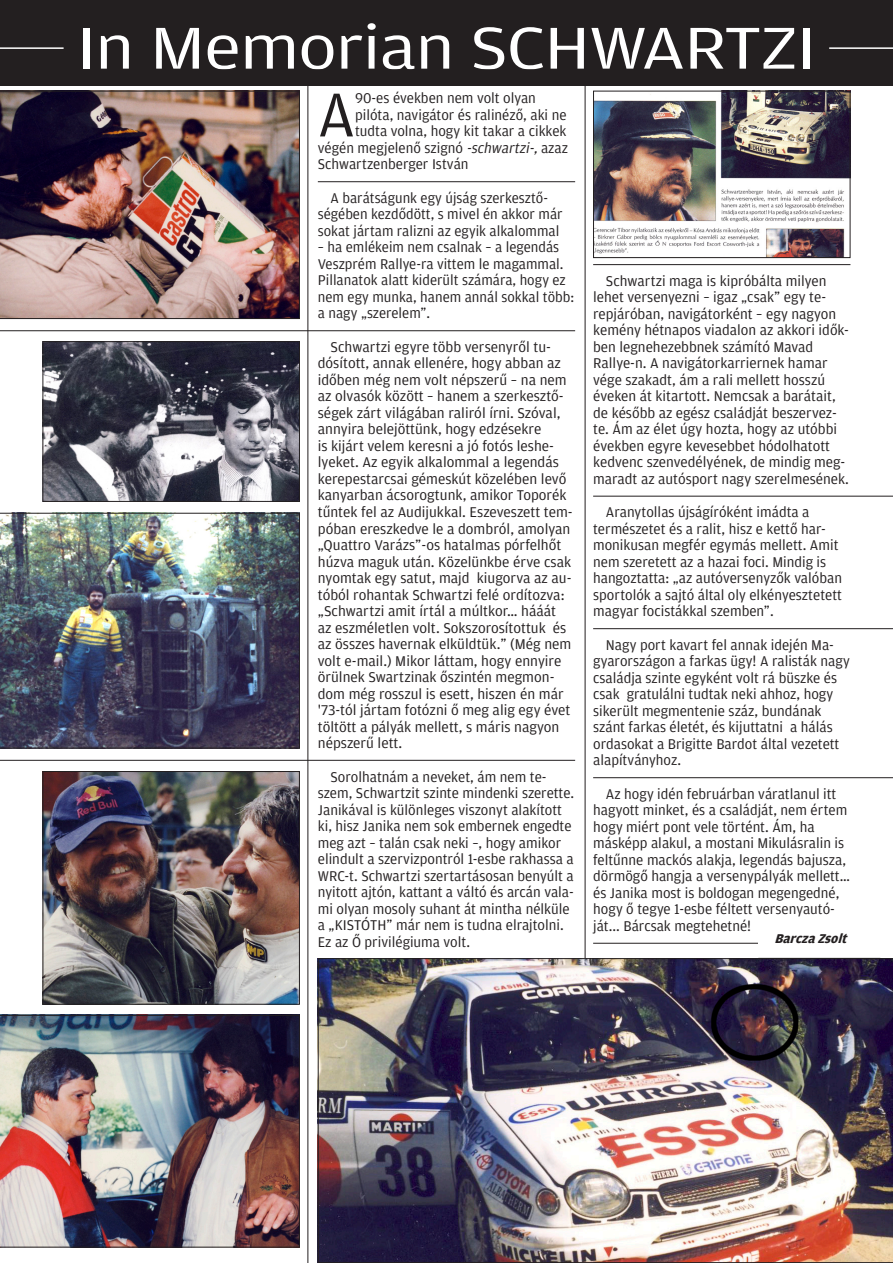
<style>
.page{position:relative;width:893px;height:1263px;background:#fff}
.page>*{position:absolute;margin:0;border:0;box-sizing:border-box;transform-origin:0 0}
._1{font:65.7px "Amplitude Reg";color:#231f20}
.t1{font:62.55px "Amplitude Reg";letter-spacing:-.02em;color:#fff;scale:1.24 1}
._1-2{font:15px/16.5px "Amplitude Reg";color:#231f20}
._2{font:15px/16.5px "Amplitude Reg";color:#231f20}
._1-3{font:italic 700 13.5px "Amplitude Reg";color:#231f20}
.s1{font-style:italic}
</style>
<div class="page">
<hr style="left:318px;top:181px;width:257px;height:1px;background:#231f20">
<hr style="left:0;top:330px;width:575px;height:1px;background:#231f20">
<hr style="left:0;top:760px;width:575px;height:1px;background:#231f20">
<img style="left:45px;top:773px;width:253px;height:230px">
<div style="left:43px;top:771px;width:257px;height:234px;border:1px solid #231f20"></div>
<img style="left:0;top:513px;width:300px;height:235px">
<img style="left:45px;top:343px;width:253px;height:157px">
<div style="left:43px;top:341px;width:257px;height:161px;border:1px solid #231f20"></div>
<img style="left:595px;top:93px;width:253px;height:163px">
<div style="left:593px;top:91px;width:257px;height:167px;border:1px solid #231f20"></div>
<img style="left:0;top:1015px;width:300px;height:232px">
<img style="left:0;top:91px;width:300px;height:228px">
<hr style="left:593px;top:264px;width:257px;height:1px;background:#231f20">
<hr style="left:593px;top:496px;width:300px;height:1px;background:#231f20">
<hr style="left:593px;top:628px;width:300px;height:1px;background:#231f20">
<hr style="left:593px;top:777px;width:300px;height:1px;background:#231f20">
<hr style="left:593px;top:943px;width:257px;height:1px;background:#231f20">
<hr style="left:307px;top:0;width:1px;height:1263px;background:#231f20">
<hr style="left:585px;top:0;width:1px;height:1263px;background:#231f20">
<img style="left:318px;top:958px;width:575px;height:305px">
<div style="left:0;top:0;width:893px;height:86px;background:#231f20"></div>
<div style="left:0;top:5px;width:893px;height:65px;background:#231f20"></div>
<div style="left:0;top:5px;width:893px;height:66px;border:2px solid #231f20"></div>
<div style="left:758px;top:932px;width:122px;height:24px;background:#fff"></div>
<hr style="left:758px;top:958px;width:122px;height:1px;background:#231f20">
<hr style="left:0;top:47px;width:64px;height:2px;background:#fff">
<hr style="left:829px;top:47px;width:64px;height:2px;background:#fff">
<p class="t1" style="left:76px;top:9px;width:599px">In Memorian SCHWARTZI</p>
<p class="_1" style="left:318px;top:74px;width:39px">A</p>
<p class="_1-2" style="left:355px;top:90px;width:182px">90-es években nem volt olyan</p>
<p class="_1-2" style="left:355px;top:106px;width:213px">pilóta, navigátor és ralinéző, aki ne</p>
<p class="_1-2" style="left:355px;top:123px;width:213px">tudta volna, hogy kit takar a cikkek</p>
<p class="_1-2" style="left:318px;top:139px;width:252px">végén megjelenő szignó <span class="s1">-schwartzi-,</span>azaz</p>
<p class="_1-2" style="left:318px;top:156px;width:152px">Schwartzenberger István</p>
<p class="_2" style="left:318px;top:189px;width:246px;text-align:center">A barátságunk egy újság szerkesztő&shy;ségében kezdődött, s mivel én akkor már sokat jártam ralizni az egyik alkalommal</p>
<p class="_2" style="left:318px;top:239px;width:258px">– ha emlékeim nem csalnak – a legendás Veszprém Rallye-ra vittem le magammal.<br>Pillanatok alatt kiderült számára, hogy ez nem egy munka, hanem annál sokkal több: a nagy „szerelem”.</p>
<p class="_2" style="left:318px;top:338px;width:256px;text-indent:13px">Schwartzi egyre több versenyről tu&shy;dósított, annak ellenére, hogy abban az időben még nem volt népszerű – na nem az olvasók között – hanem a szerkesztő&shy;ségek zárt világában raliról írni. Szóval, annyira belejöttünk, hogy edzésekre<br>is kijárt velem keresni a jó fotós leshe&shy;lyeket. Az egyik alkalommal a legendás kerepestarcsai gémeskút közelében levő kanyarban ácsorogtunk, amikor Toporék tűntek fel az Audijukkal. Eszeveszett tem&shy;póban ereszkedve le a dombról, amolyan „Quattro Varázs”-os hatalmas pórfelhőt húzva maguk után. Közelünkbe érve csak nyomtak egy satut, majd kiugorva az au&shy;tóból rohantak Schwartzi felé ordítozva: „Schwartzi amit írtál a múltkor… hááát az eszméletlen volt. Sokszorosítottuk és az összes havernak elküldtük.” (Még nem volt e-mail.) Mikor láttam, hogy ennyire örülnek Swartzinak őszintén megmon&shy;dom még rosszul is esett, hiszen én már '73-tól jártam fotózni ő meg alig egy évet töltött a pályák mellett, s máris nagyon népszerű lett.</p>
<p class="_1-2" style="left:318px;top:768px;width:258px;text-indent:13px">Sorolhatnám a neveket, ám nem te&shy;szem, Schwartzit szinte mindenki szerette.<br>Janikával is különleges viszonyt alakított ki, hisz Janika nem sok embernek engedte meg azt – talán csak neki –, hogy amikor elindult a szervizpontról 1-esbe rakhassa a WRC-t. Schwartzi szertartásosan benyúlt a nyitott ajtón, kattant a váltó és arcán vala&shy;mi olyan mosoly suhant át mintha nélküle a „KISTÓTH” már nem is tudna elrajtolni.<br>Ez az Ő privilégiuma volt.</p>
<p class="_1-2" style="left:593px;top:272px;width:257px;text-indent:13px">Schwartzi maga is kipróbálta milyen lehet versenyezni – igaz „csak” egy te&shy;repjáróban, navigátorként – egy nagyon kemény hétnapos viadalon az akkori idők&shy;ben legnehezebbnek számító Mavad Rallye-n. A navigátorkarriernek hamar vége szakadt, ám a rali mellett hosszú éveken át kitartott. Nemcsak a barátait, de később az egész családját beszervez&shy;te. Ám az élet úgy hozta, hogy az utóbbi években egyre kevesebbet hódolhatott kedvenc szenvedélyének, de mindig meg&shy;maradt az autósport nagy szerelmesének.</p>
<p class="_1-2" style="left:593px;top:504px;width:250px;text-indent:13px">Aranytollas újságíróként imádta a természetet és a ralit, hisz e kettő har&shy;monikusan megfér egymás mellett. Amit nem szeretett az a hazai foci. Mindig is hangoztatta: „az autóversenyzők valóban sportolók a sajtó által oly elkényesztetett magyar focistákkal szemben”.</p>
<p class="_1-2" style="left:593px;top:636px;width:258px;text-indent:13px">Nagy port kavart fel annak idején Ma&shy;gyarországon a farkas ügy! A ralisták nagy családja szinte egyként volt rá büszke és csak gratulálni tudtak neki ahhoz, hogy sikerült megmentenie száz, bundának szánt farkas életét, és kijuttatni a hálás ordasokat a Brigitte Bardot által vezetett alapítványhoz.</p>
<p class="_1-2" style="left:593px;top:785px;width:258px;text-indent:13px">Az hogy idén februárban váratlanul itt hagyott minket, és a családját, nem értem hogy miért pont vele történt. Ám, ha másképp alakul, a mostani Mikulásralin is feltűnne mackós alakja, legendás bajusza, dörmögő hangja a versenypályák mellett… és Janika most is boldogan megengedné, hogy ő tegye 1-esbe féltett versenyautó&shy;ját... Bárcsak megtehetné!</p>
<p class="_1-3" style="left:774px;top:930px;width:78px">BarczaZsolt</p>
</div>
